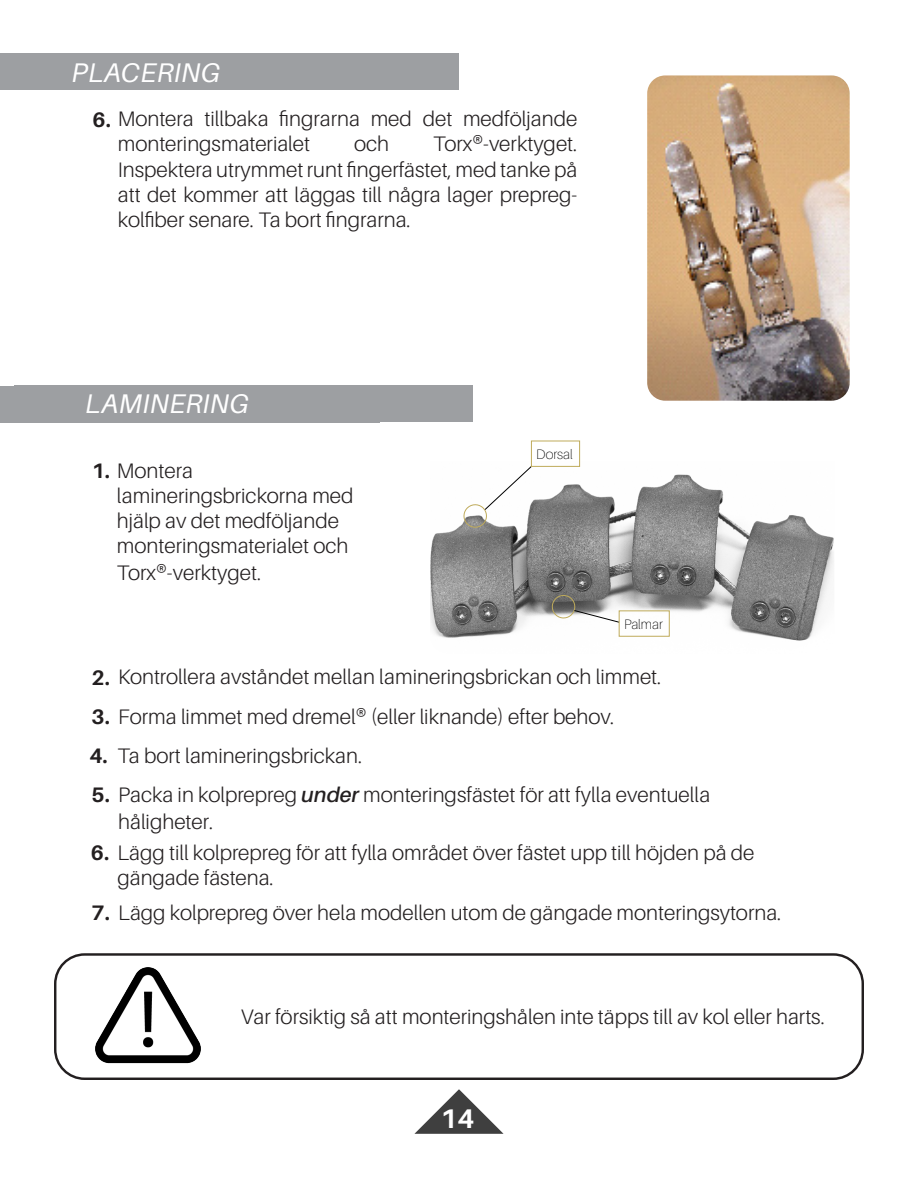
<style>
.page{position:relative;width:918px;height:1188px;background:#fff}
.page>*{position:absolute;margin:0;border:0;box-sizing:border-box;transform-origin:0 0}
.t1{font:italic 27px "Aileron";letter-spacing:.01em;color:#fff}
.Paragraph_Style_1{font:700 27px "Aileron";color:#fff}
.Paragraph_Style_1-2{font:300 21px/25.2px "Aileron";color:#231f20}
.Paragraph_Style_1-3{font:700 21px "Aileron";color:#231f20}
.t2{font:100 13.65px "Aileron";color:#000}
.s1{font-weight:700}
.s2{font-weight:600;font-style:italic}
</style>
<div class="page">
<div style="left:14px;top:386px;width:459px;height:36px;background:#9d9fa2"></div>
<div style="left:0;top:54px;width:459px;height:36px;background:#9d9fa2"></div>
<img style="left:647px;top:75px;width:203px;height:326px">
<div style="left:0;top:386px;width:380px;height:37px;background:#9d9fa2"></div>
<div style="left:54px;top:953px;width:810px;height:127px;border:2px solid #231f20;border-radius:29px"></div>
<img style="left:95px;top:968px;width:105px;height:96px">
<div style="left:0;top:53px;width:379px;height:37px;background:#9d9fa2"></div>
<svg style="left:414px;top:1089px;width:90px;height:45px"></svg>
<img style="left:430px;top:462px;width:404px;height:179px">
<svg style="left:462px;top:465px;width:71px;height:64px"></svg>
<div style="left:531px;top:441px;width:49px;height:26px;border:1px solid #bfab5b"></div>
<svg style="left:552px;top:595px;width:68px;height:28px"></svg>
<div style="left:619px;top:611px;width:51px;height:26px;border:1px solid #bfab5b"></div>
<p class="t1" style="left:71px;top:58px;width:151px">PLACERING</p>
<p class="Paragraph_Style_1-2" style="left:118px;top:107px;width:461px;text-indent:-25px"><span class="s1">6.</span> Montera tillbaka fingrarna med det medföljande monteringsmaterialet</p>
<p class="Paragraph_Style_1-2" style="left:118px;top:132px;width:461px;text-align:justify;text-indent:315px">Torx®-verktyget.<br>Inspektera utrymmet runt fingerfästet, med tanke på att det kommer att läggas till några lager prepreg&shy;kolfiber senare. Ta bort fingrarna.</p>
<p class="Paragraph_Style_1-2" style="left:354px;top:132px;width:37px">och</p>
<p class="t1" style="left:85px;top:389px;width:166px">LAMINERING</p>
<p class="Paragraph_Style_1-2" style="left:117px;top:458px;width:238px;line-height:25.7px;text-indent:-25px"><span class="s1">1.</span> Montera lamineringsbrickorna med hjälp av det medföljande monteringsmaterialet och<br>Torx®-verktyget.</p>
<p class="t2" style="left:536px;top:447px;width:38px">Dorsal</p>
<p class="t2" style="left:624px;top:616px;width:40px">Palmar</p>
<p class="Paragraph_Style_1-2" style="left:92px;top:665px;width:571px"><span class="s1">2.</span> Kontrollera avståndet mellan lamineringsbrickan och limmet.</p>
<p class="Paragraph_Style_1-2" style="left:92px;top:704px;width:524px"><span class="s1">3.</span> Forma limmet med dremel® (eller liknande) efter behov.</p>
<p class="Paragraph_Style_1-3" style="left:89px;top:744px;width:20px">4.</p>
<p class="Paragraph_Style_1-2" style="left:117px;top:743px;width:246px">Ta bort lamineringsbrickan.</p>
<p class="Paragraph_Style_1-2" style="left:118px;top:782px;width:594px;line-height:27px;text-indent:-27px"><span class="s1">5.</span> Packa in kolprepreg <span class="s2">under</span> monteringsfästet för att fylla eventuella håligheter.</p>
<p class="Paragraph_Style_1-2" style="left:117px;top:840px;width:639px;text-indent:-27px"><span class="s1">6.</span> Lägg till kolprepreg för att fylla området över fästet upp till höjden på de gängade fästena.</p>
<p class="Paragraph_Style_1-2" style="left:92px;top:900px;width:691px"><span class="s1">7.</span> Lägg kolprepreg över hela modellen utom de gängade monteringsytorna.</p>
<p class="Paragraph_Style_1-2" style="left:241px;top:1004px;width:585px">Var försiktig så att monteringshålen inte täpps till av kol eller harts.</p>
<p class="Paragraph_Style_1" style="left:441px;top:1103px;width:35px">14</p>
</div>
